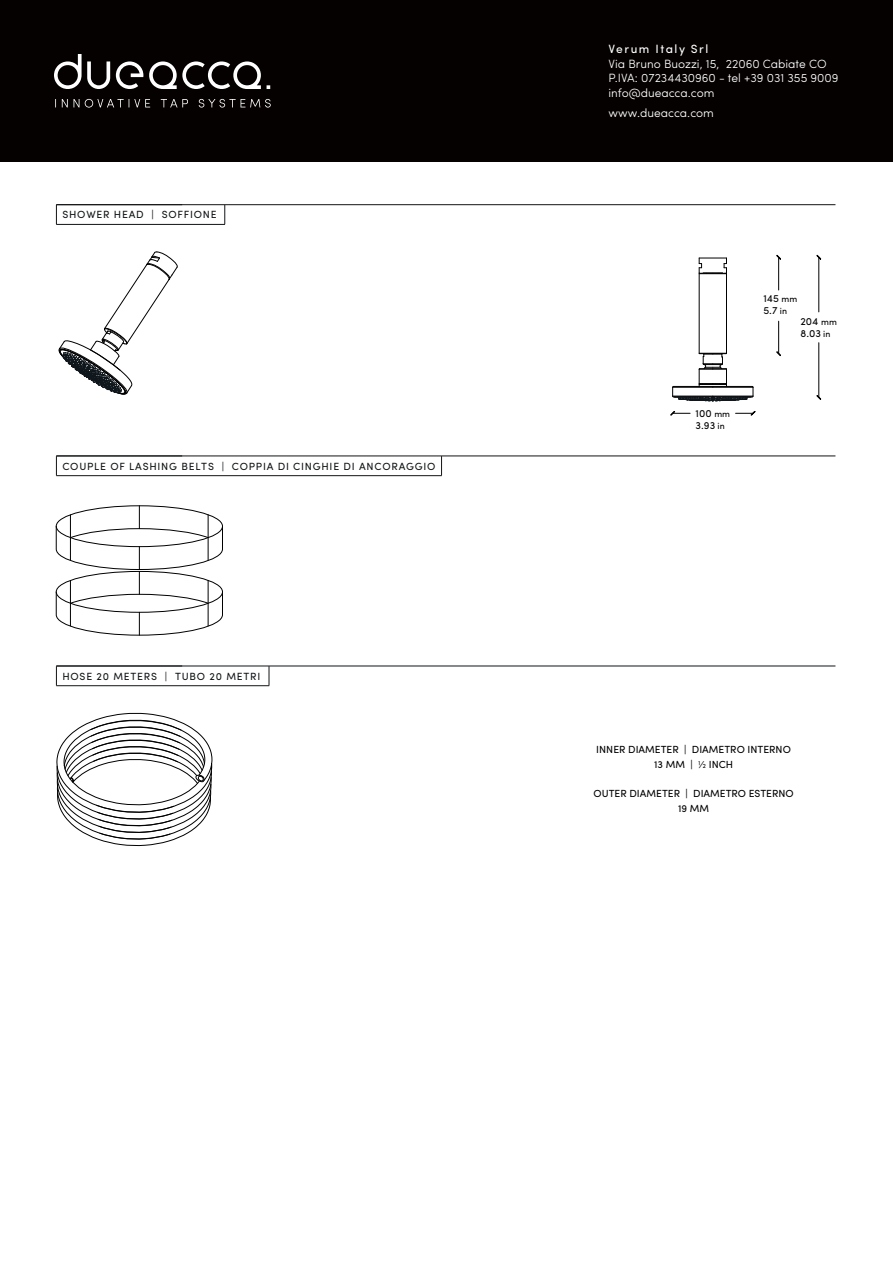
<style>
.page{position:relative;width:893px;height:1263px;background:#fff}
.page>*{position:absolute;margin:0;border:0;box-sizing:border-box;transform-origin:0 0}
.t1{font:300 12px/14.4px "Sofia Pro";color:#fff}
.t2{font:12px "Sofia Pro";letter-spacing:.125em;color:#fff}
.t3{font:10.35px/11.9px "Sofia Pro";color:#000001}
.t4{font:10.35px "Sofia Pro";letter-spacing:.075em;color:#111416}
.s1{font-size:9px}
</style>
<div class="page">
<div style="left:0;top:0;width:893px;height:162px;background:#060101"></div>
<svg style="left:54px;top:54px;width:217px;height:54px"></svg>
<hr style="left:818px;top:343px;width:1px;height:54px;background:#000001">
<hr style="left:818px;top:257px;width:1px;height:55px;background:#000001">
<svg style="left:817px;top:395px;width:4px;height:4px"></svg>
<svg style="left:776px;top:255px;width:5px;height:4px"></svg>
<hr style="left:778px;top:257px;width:1px;height:33px;background:#000001">
<hr style="left:778px;top:321px;width:1px;height:33px;background:#000001">
<svg style="left:670px;top:411px;width:20px;height:4px"></svg>
<svg style="left:736px;top:411px;width:19px;height:4px"></svg>
<svg style="left:59px;top:252px;width:119px;height:142px"></svg>
<hr style="left:726px;top:274px;width:1px;height:79px;background:#000001">
<hr style="left:699px;top:274px;width:1px;height:79px;background:#000001">
<svg style="left:699px;top:258px;width:28px;height:16px"></svg>
<svg style="left:672px;top:353px;width:82px;height:49px"></svg>
<svg style="left:56px;top:205px;width:1px;height:19px"></svg>
<svg style="left:224px;top:205px;width:1px;height:19px"></svg>
<hr style="left:56px;top:224px;width:169px;height:1px;background:#111416">
<hr style="left:56px;top:204px;width:779px;height:1px;background:#111416">
<svg style="left:56px;top:457px;width:1px;height:18px"></svg>
<svg style="left:441px;top:457px;width:1px;height:18px"></svg>
<hr style="left:56px;top:475px;width:386px;height:1px;background:#111416">
<hr style="left:56px;top:456px;width:779px;height:1px;background:#111416">
<svg style="left:56px;top:667px;width:1px;height:18px"></svg>
<svg style="left:269px;top:667px;width:1px;height:18px"></svg>
<hr style="left:56px;top:685px;width:213px;height:1px;background:#111416">
<hr style="left:56px;top:666px;width:779px;height:1px;background:#111416">
<svg style="left:56px;top:506px;width:167px;height:129px"></svg>
<svg style="left:57px;top:713px;width:155px;height:133px"></svg>
<p class="t4" style="left:62px;top:207px;width:156px">SHOWER HEAD | SOFFIONE</p>
<p class="t4" style="left:62px;top:458px;width:375px">COUPLE OF LASHING BELTS | COPPIA DI CINGHIE DI ANCORAGGIO</p>
<p class="t4" style="left:62px;top:668px;width:200px">HOSE 20 METERS | TUBO 20 METRI</p>
<p class="t2" style="left:609px;top:40px;width:101px">Verum Italy Srl</p>
<p class="t1" style="left:609px;top:56px;width:232px">Via Bruno Buozzi, 15, 22060 Cabiate CO<br>P.IVA: 07234430960 - tel +39 031 355 9009 info@dueacca.com</p>
<p class="t1" style="left:609px;top:105px;width:107px">www.dueacca.com</p>
<p class="t3" style="left:763px;top:292px;width:35px">145 <span class="s1">mm<br></span>5.7 <span class="s1">in</span></p>
<p class="t3" style="left:696px;top:406px;width:36px">100 <span class="s1">mm<br></span>3.93 <span class="s1">in</span></p>
<p class="t3" style="left:800px;top:314px;width:38px">204 <span class="s1">mm<br></span>8.03 <span class="s1">in</span></p>
<p class="t3" style="left:596px;top:741px;width:196px;line-height:14.7px;text-align:center">INNER DIAMETER | DIAMETRO INTERNO<br>13 MM | ½ INCH</p>
<p class="t3" style="left:593px;top:785px;width:202px;line-height:14.7px;text-align:center">OUTER DIAMETER | DIAMETRO ESTERNO<br>19 MM</p>
</div>
